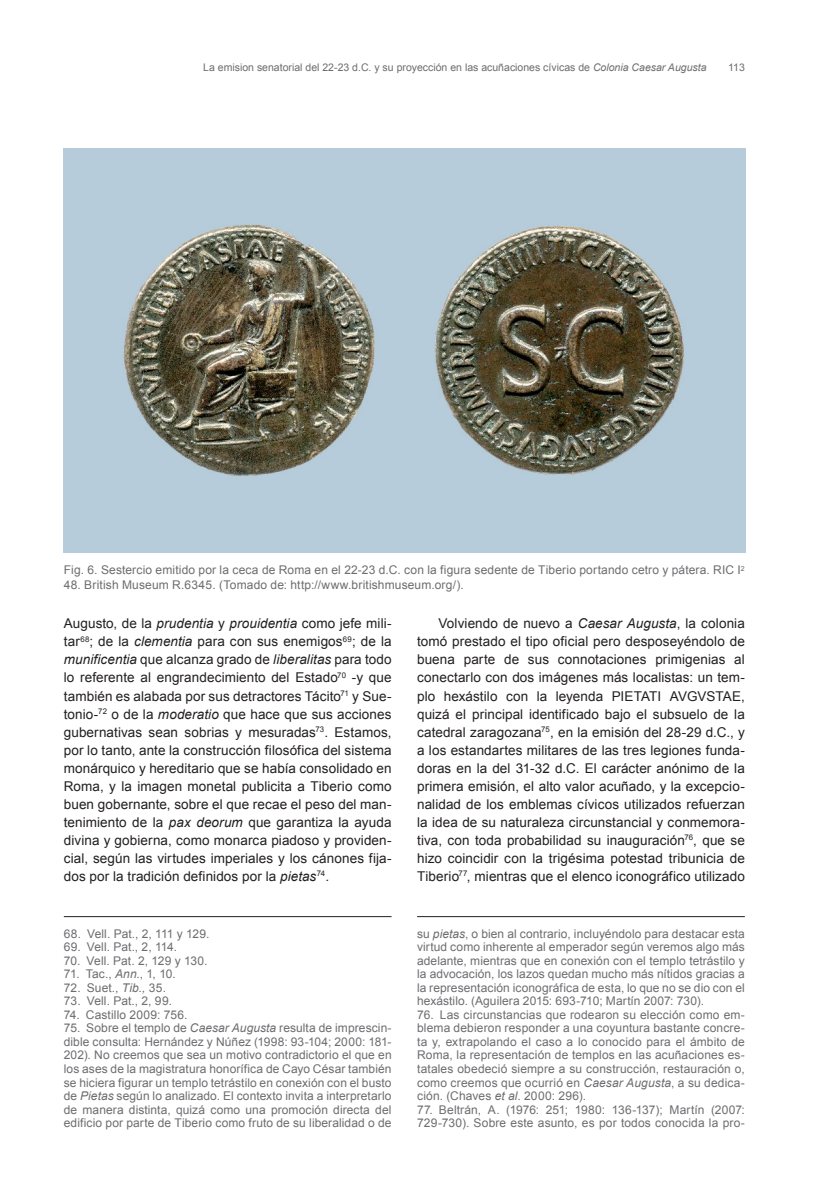
<style>
.page{position:relative;width:830px;height:1191px;background:#fff}
.page>*{position:absolute;margin:0;border:0;box-sizing:border-box;transform-origin:0 0}
.t1{font:13.5px/18px "Arial";letter-spacing:.01em;color:#231f20;text-align:justify}
.t2{font:12px/13.5px "Arial";letter-spacing:.01em;color:#6c6d70;text-align:justify}
.t3{font:10.5px "Arial";color:#6c6d70}
.s1{font-style:italic}
</style>
<div class="page">
<hr style="left:64px;top:916px;width:327px;height:1px;background:#231f20">
<hr style="left:417px;top:916px;width:327px;height:1px;background:#231f20">
<img style="left:64px;top:149px;width:680px;height:404px">
<p class="t3" style="left:203px;top:62px;width:504px">La emision senatorial del 22-23 d.C. y su proyección en las acuñaciones cívicas de <span class="s1">Colonia Caesar Augusta</span></p>
<p class="t3" style="left:727px;top:62px;width:18px">113</p>
<p class="t2" style="left:64px;top:563px;width:682px">Fig. 6. Sestercio emitido por la ceca de Roma en el 22-23 d.C. con la figura sedente de Tiberio portando cetro y pátera. RIC I<sup>2</sup></p>
<p class="t2" style="left:64px;top:578px;width:401px">48. British Museum R.6345. (Tomado de: http://www.britishmuseum.org/).</p>
<p class="t1" style="left:64px;top:615px;width:329px">Augusto, de la <span class="s1">prudentia</span> y <span class="s1">prouidentia</span> como jefe mili&shy;tar<sup>68</sup>; de la <span class="s1">clementia</span> para con sus enemigos<sup>69</sup>; de la <span class="s1">munificentia</span> que alcanza grado de <span class="s1">liberalitas</span> para todo lo referente al engrandecimiento del Estado<sup>70</sup> -y que también es alabada por sus detractores Tácito<sup>71</sup> y Sue&shy;tonio-<sup>72</sup> o de la <span class="s1">moderatio</span> que hace que sus acciones gubernativas sean sobrias y mesuradas<sup>73</sup>. Estamos, por lo tanto, ante la construcción filosófica del sistema monárquico y hereditario que se había consolidado en Roma, y la imagen monetal publicita a Tiberio como buen gobernante, sobre el que recae el peso del man&shy;tenimiento de la <span class="s1">pax deorum</span> que garantiza la ayuda divina y gobierna, como monarca piadoso y providen&shy;cial, según las virtudes imperiales y los cánones fija&shy;dos por la tradición definidos por la <span class="s1">pietas</span><sup>74</sup><span class="s1">.</span></p>
<p class="t1" style="left:417px;top:615px;width:329px;text-indent:21px">Volviendo de nuevo a <span class="s1">Caesar Augusta</span>, la colonia tomó prestado el tipo oficial pero desposeyéndolo de buena parte de sus connotaciones primigenias al conectarlo con dos imágenes más localistas: un tem&shy;plo hexástilo con la leyenda PIETATI AVGVSTAE, quizá el principal identificado bajo el subsuelo de la catedral zaragozana<sup>75</sup>, en la emisión del 28-29 d.C., y a los estandartes militares de las tres legiones funda&shy;doras en la del 31-32 d.C. El carácter anónimo de la primera emisión, el alto valor acuñado, y la excepcio&shy;nalidad de los emblemas cívicos utilizados refuerzan la idea de su naturaleza circunstancial y conmemora&shy;tiva, con toda probabilidad su inauguración<sup>76</sup>, que se hizo coincidir con la trigésima potestad tribunicia de Tiberio<sup>77</sup>, mientras que el elenco iconográfico utilizado</p>
<p class="t2" style="left:64px;top:927px;width:147px">68. Vell. Pat., 2, 111 y 129.</p>
<p class="t2" style="left:64px;top:940px;width:115px">69. Vell. Pat., 2, 114.</p>
<p class="t2" style="left:64px;top:954px;width:145px">70. Vell. Pat. 2, 129 y 130.</p>
<p class="t2" style="left:64px;top:967px;width:113px">71. Tac., <span class="s1">Ann</span>., 1, 10.</p>
<p class="t2" style="left:64px;top:981px;width:104px">72. Suet., <span class="s1">Tib.,</span> 35.</p>
<p class="t2" style="left:64px;top:994px;width:110px">73. Vell. Pat., 2, 99.</p>
<p class="t2" style="left:64px;top:1008px;width:125px">74. Castillo 2009: 756.</p>
<p class="t2" style="left:64px;top:1021px;width:329px">75. Sobre el templo de <span class="s1">Caesar Augusta</span> resulta de imprescin&shy;dible consulta: Hernández y Núñez (1998: 93-104; 2000: 181- 202). No creemos que sea un motivo contradictorio el que en los ases de la magistratura honorífica de Cayo César también se hiciera figurar un templo tetrástilo en conexión con el busto de <span class="s1">Pietas</span> según lo analizado. El contexto invita a interpretarlo de manera distinta, quizá como una promoción directa del edificio por parte de Tiberio como fruto de su liberalidad o de</p>
<p class="t2" style="left:417px;top:927px;width:329px">su <span class="s1">pietas</span>, o bien al contrario, incluyéndolo para destacar esta virtud como inherente al emperador según veremos algo más adelante, mientras que en conexión con el templo tetrástilo y la advocación, los lazos quedan mucho más nítidos gracias a la representación iconográfica de esta, lo que no se dio con el hexástilo. (Aguilera 2015: 693-710; Martín 2007: 730).</p>
<p class="t2" style="left:417px;top:1008px;width:329px">76. Las circunstancias que rodearon su elección como em&shy;blema debieron responder a una coyuntura bastante concre&shy;ta y, extrapolando el caso a lo conocido para el ámbito de Roma, la representación de templos en las acuñaciones es&shy;tatales obedeció siempre a su construcción, restauración o, como creemos que ocurrió en <span class="s1">Caesar Augusta</span>, a su dedica&shy;ción. (Chaves <span class="s1">et al</span>. 2000: 296).</p>
<p class="t2" style="left:417px;top:1102px;width:329px">77. Beltrán, A. (1976: 251; 1980: 136-137); Martín (2007:<br>729-730). Sobre este asunto, es por todos conocida la pro-</p>
</div>
